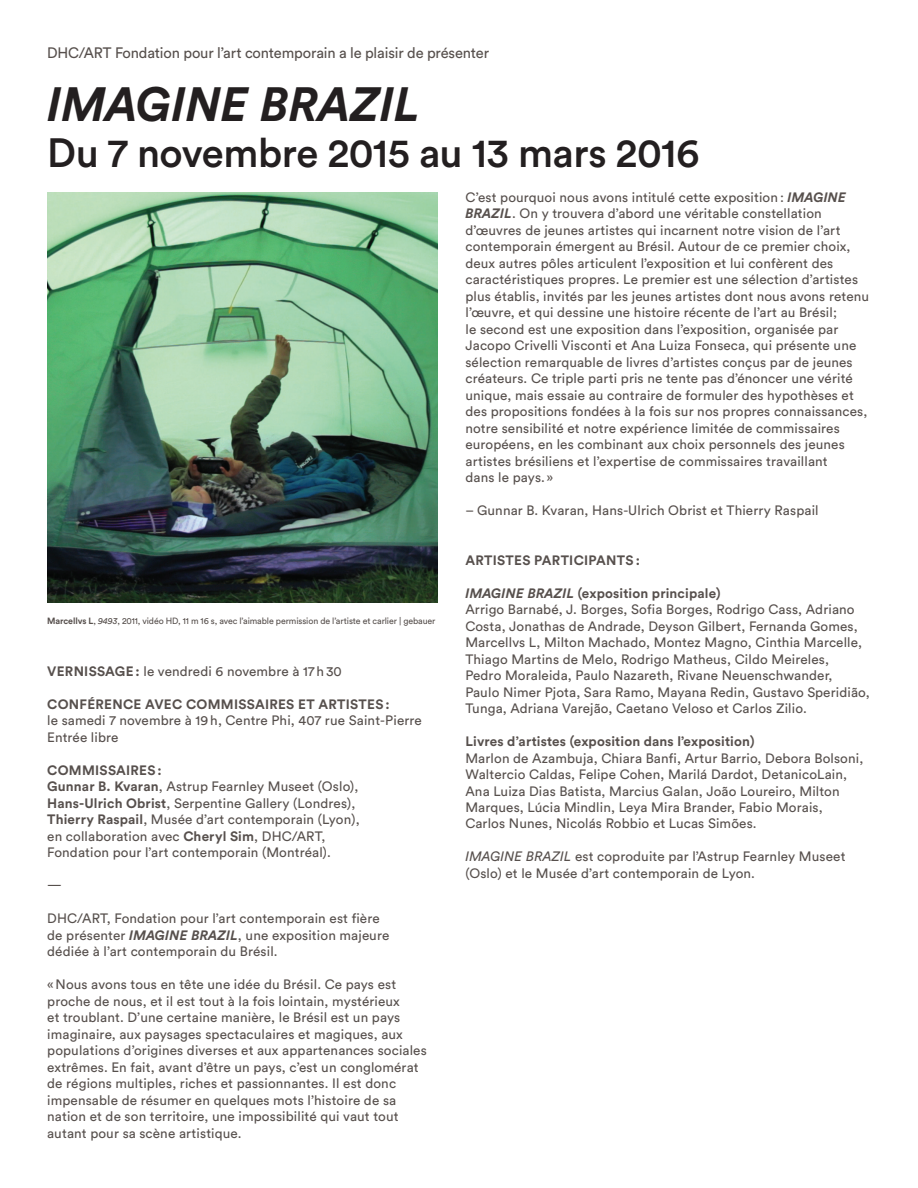
<style>
.page{position:relative;width:918px;height:1188px;background:#fff}
.page>*{position:absolute;margin:0;border:0;box-sizing:border-box;transform-origin:0 0}
.t1{font:italic 700 47.7px "Circular Std";color:#231f20}
.t2{font:500 40.5px "Circular Std";letter-spacing:-.01em;color:#231f20}
.t3{font:15px "Circular Std";letter-spacing:-.01em;color:#57504d}
.t4{font:13.5px/16.5px "Circular Std";letter-spacing:.01em;color:#57504d}
.t5{font:700 13.5px "Circular Std";letter-spacing:.02em;color:#57504d}
.t6{font:9px "Circular Std";letter-spacing:-.01em;color:#57504d}
.s1{font-weight:700}
.s2{font-style:italic}
.s3{font-weight:700;font-style:italic}
</style>
<div class="page">
<img style="left:47px;top:192px;width:390px;height:411px">
<p class="t3" style="left:47px;top:44px;width:444px">DHC/ART Fondation pour l’art contemporain a le plaisir de présenter</p>
<h1 class="t1" style="left:47px;top:73px;width:375px">IMAGINE BRAZIL</h1>
<h2 class="t2" style="left:47px;top:128px;width:654px">Du 7 novembre 2015 au 13 mars 2016</h2>
<p class="t6" style="left:47px;top:616px;width:390px"><span class="s1">Marcellvs L</span>, <span class="s2">9493</span>, 2011, vidéo HD, 11 m 16 s, avec l’aimable permission de l’artiste et carlier | gebauer</p>
<p class="t4" style="left:47px;top:663px;width:296px"><span class="s1">VERNISSAGE :</span> le vendredi 6 novembre à 17 h 30</p>
<p class="t5" style="left:47px;top:695px;width:344px">CONFÉRENCE AVEC COMMISSAIRES ET ARTISTES:</p>
<p class="t4" style="left:47px;top:712px;width:376px">le samedi 7 novembre à 19h, Centre Phi, 407 rue Saint-Pierre<br>Entrée libre</p>
<p class="t4" style="left:47px;top:762px;width:314px"><span class="s1">COMMISSAIRES:<br>Gunnar B. Kvaran</span>, Astrup Fearnley Museet (Oslo), <span class="s1">Hans-Ulrich Obrist</span>, Serpentine Gallery (Londres), <span class="s1">Thierry Raspail</span>, Musée d’art contemporain (Lyon), en collaboration avec <span class="s1">Cheryl Sim</span>, DHC/ART, Fondation pour l’art contemporain (Montréal).</p>
<p class="t4" style="left:47px;top:877px;width:16px">—</p>
<p class="t4" style="left:47px;top:910px;width:344px">DHC/ART, Fondation pour l’art contemporain est fière de présenter <span class="s3">IMAGINE BRAZIL</span>, une exposition majeure dédiée à l’art contemporain du Brésil.</p>
<p class="t4" style="left:47px;top:976px;width:381px">«Nous avons tous en tête une idée du Brésil. Ce pays est proche de nous, et il est tout à la fois lointain, mystérieux<br>et troublant. D’une certaine manière, le Brésil est un pays imaginaire, aux paysages spectaculaires et magiques, aux populations d’origines diverses et aux appartenances sociales extrêmes. En fait, avant d’être un pays, c’est un conglomérat de régions multiples, riches et passionnantes. Il est donc impensable de résumer en quelques mots l’histoire de sa nation et de son territoire, une impossibilité qui vaut tout autant pour sa scène artistique.</p>
<p class="t4" style="left:465px;top:188px;width:405px">C’est pourquoi nous avons intitulé cette exposition : <span class="s3">IMAGINE BRAZIL</span>. On y trouvera d’abord une véritable constellation d’œuvres de jeunes artistes qui incarnent notre vision de l’art contemporain émergent au Brésil. Autour de ce premier choix, deux autres pôles articulent l’exposition et lui confèrent des caractéristiques propres. Le premier est une sélection d’artistes plus établis, invités par les jeunes artistes dont nous avons retenu l’œuvre, et qui dessine une histoire récente de l’art au Brésil;<br>le second est une exposition dans l’exposition, organisée par Jacopo Crivelli Visconti et Ana Luiza Fonseca, qui présente une sélection remarquable de livres d’artistes conçus par de jeunes créateurs. Ce triple parti pris ne tente pas d’énoncer une vérité unique, mais essaie au contraire de formuler des hypothèses et des propositions fondées à la fois sur nos propres connaissances, notre sensibilité et notre expérience limitée de commissaires européens, en les combinant aux choix personnels des jeunes artistes brésiliens et l’expertise de commissaires travaillant<br>dans le pays. »</p>
<p class="t4" style="left:465px;top:502px;width:355px">– Gunnar B. Kvaran, Hans-Ulrich Obrist et Thierry Raspail</p>
<p class="t5" style="left:466px;top:551px;width:176px">ARTISTES PARTICIPANTS:</p>
<p class="t4" style="left:465px;top:584px;width:406px"><span class="s3">IMAGINE BRAZIL</span> <span class="s1">(exposition principale)<br></span>Arrigo Barnabé, J. Borges, Sofia Borges, Rodrigo Cass, Adriano Costa, Jonathas de Andrade, Deyson Gilbert, Fernanda Gomes, Marcellvs L, Milton Machado, Montez Magno, Cinthia Marcelle, Thiago Martins de Melo, Rodrigo Matheus, Cildo Meireles,<br>Pedro Moraleida, Paulo Nazareth, Rivane Neuenschwander, Paulo Nimer Pjota, Sara Ramo, Mayana Redin, Gustavo Speridião, Tunga, Adriana Varejão, Caetano Veloso et Carlos Zilio.</p>
<p class="t5" style="left:465px;top:733px;width:291px">Livres d’artistes (exposition dans l’exposition)</p>
<p class="t4" style="left:465px;top:749px;width:399px">Marlon de Azambuja, Chiara Banfi, Artur Barrio, Debora Bolsoni, Waltercio Caldas, Felipe Cohen, Marilá Dardot, DetanicoLain, Ana Luiza Dias Batista, Marcius Galan, João Loureiro, Milton Marques, Lúcia Mindlin, Leya Mira Brander, Fabio Morais, Carlos Nunes, Nicolás Robbio et Lucas Simões.</p>
<p class="t4" style="left:465px;top:848px;width:382px"><span class="s2">IMAGINE BRAZIL</span> est coproduite par l’Astrup Fearnley Museet (Oslo) et le Musée d’art contemporain de Lyon.</p>
</div>
